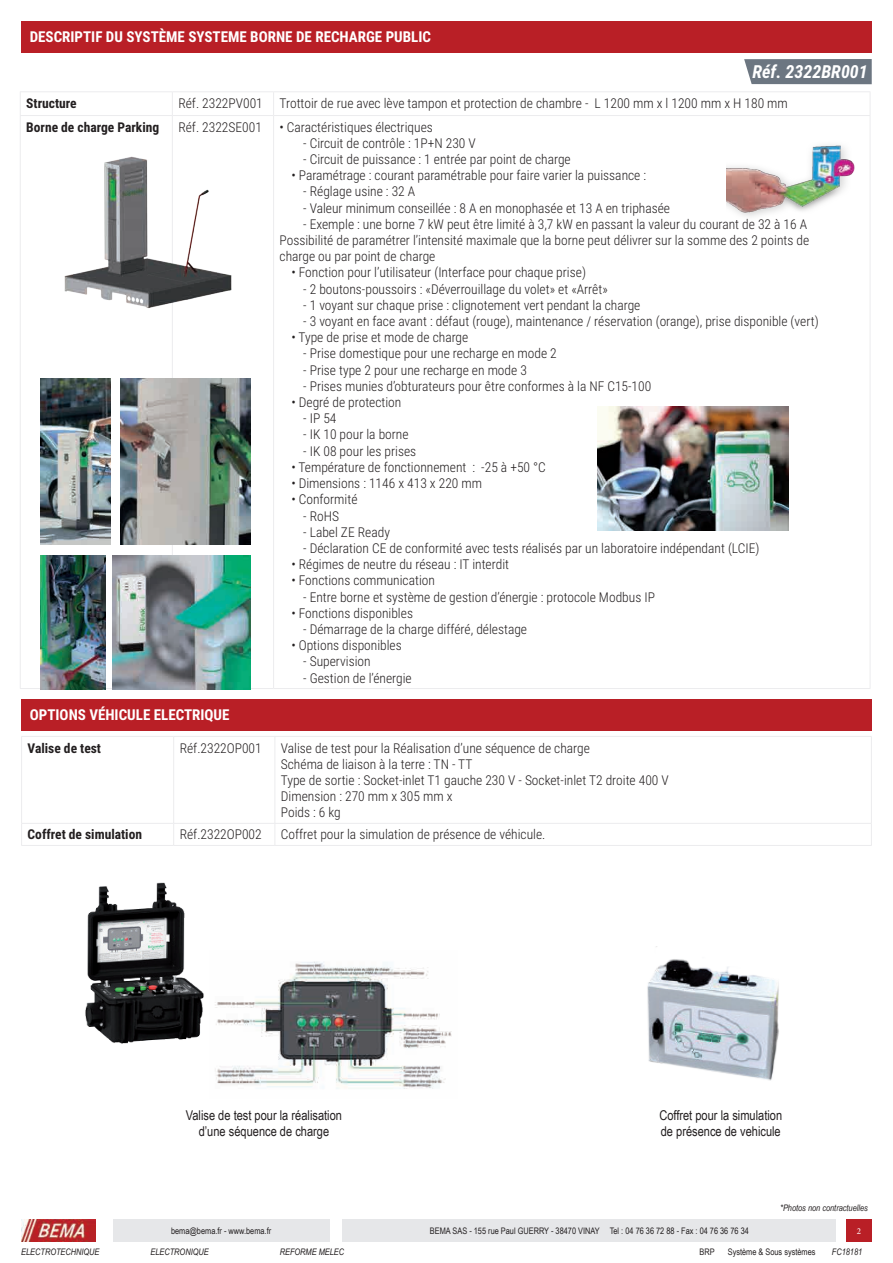
<style>
.page{position:relative;width:893px;height:1263px;background:#fff}
.page>*{position:absolute;margin:0;border:0;box-sizing:border-box;transform-origin:0 0}
.t1{font:italic 700 18px "Roboto Condensed";color:#fff}
.t2{font:700 15px "Roboto Condensed";color:#fff}
.t3{font:300 13.5px/16.2px "Roboto Condensed";color:#231f20}
.t4{font:13.5px/16.2px "Arial Narrow";color:#231f20}
.t5{font:700 13.5px "Roboto Condensed";color:#231f20}
.t6{font:9px "Arial Narrow";color:#231f20}
.t7{font:italic 9px "Arial Narrow";color:#231f20}
.t8{font:9px "Minion Pro";color:#fff}
</style>
<div class="page">
<img style="left:21px;top:1219px;width:75px;height:23px">
<div style="left:343px;top:1219px;width:493px;height:23px;background:#e6e7e9"></div>
<div style="left:113px;top:1219px;width:216px;height:23px;background:#e6e7e9"></div>
<div style="left:846px;top:1219px;width:26px;height:23px;background:#b91f26"></div>
<div style="left:21px;top:21px;width:851px;height:32px;background:#b91f26"></div>
<svg style="left:744px;top:59px;width:128px;height:25px;background:#717a85"></svg>
<hr style="left:20px;top:91px;width:152px;height:1px;background:#ececee">
<svg style="left:20px;top:92px;width:1px;height:23px"></svg>
<hr style="left:172px;top:91px;width:102px;height:1px;background:#ececee">
<svg style="left:172px;top:92px;width:1px;height:23px"></svg>
<hr style="left:274px;top:91px;width:596px;height:1px;background:#ececee">
<svg style="left:273px;top:92px;width:1px;height:23px"></svg>
<svg style="left:870px;top:92px;width:1px;height:23px"></svg>
<hr style="left:20px;top:115px;width:152px;height:1px;background:#ececee">
<hr style="left:20px;top:116px;width:1px;height:572px;background:#ececee">
<hr style="left:172px;top:115px;width:102px;height:1px;background:#ececee">
<hr style="left:172px;top:116px;width:1px;height:572px;background:#ececee">
<hr style="left:274px;top:115px;width:596px;height:1px;background:#ececee">
<hr style="left:273px;top:116px;width:1px;height:572px;background:#ececee">
<hr style="left:870px;top:116px;width:1px;height:572px;background:#ececee">
<hr style="left:20px;top:688px;width:152px;height:1px;background:#ececee">
<hr style="left:172px;top:688px;width:102px;height:1px;background:#ececee">
<hr style="left:274px;top:688px;width:596px;height:1px;background:#ececee">
<img style="left:113px;top:556px;width:138px;height:134px">
<img style="left:41px;top:556px;width:64px;height:134px">
<img style="left:41px;top:379px;width:70px;height:165px">
<img style="left:121px;top:379px;width:130px;height:165px">
<img style="left:64px;top:156px;width:168px;height:152px">
<img style="left:597px;top:406px;width:192px;height:124px">
<img style="left:727px;top:145px;width:128px;height:72px">
<img style="left:647px;top:946px;width:132px;height:135px">
<img style="left:215px;top:961px;width:237px;height:128px">
<img style="left:85px;top:882px;width:145px;height:162px">
<hr style="left:21px;top:736px;width:153px;height:1px;background:#ececee">
<hr style="left:21px;top:737px;width:1px;height:86px;background:#ececee">
<hr style="left:174px;top:736px;width:101px;height:1px;background:#ececee">
<hr style="left:173px;top:737px;width:1px;height:86px;background:#ececee">
<hr style="left:275px;top:736px;width:597px;height:1px;background:#ececee">
<hr style="left:274px;top:737px;width:1px;height:86px;background:#ececee">
<hr style="left:871px;top:737px;width:1px;height:86px;background:#ececee">
<hr style="left:21px;top:823px;width:153px;height:1px;background:#ececee">
<svg style="left:21px;top:824px;width:1px;height:21px"></svg>
<hr style="left:174px;top:823px;width:101px;height:1px;background:#ececee">
<svg style="left:173px;top:824px;width:1px;height:21px"></svg>
<hr style="left:275px;top:823px;width:597px;height:1px;background:#ececee">
<svg style="left:274px;top:824px;width:1px;height:21px"></svg>
<svg style="left:871px;top:824px;width:1px;height:21px"></svg>
<hr style="left:21px;top:845px;width:153px;height:1px;background:#ececee">
<hr style="left:174px;top:845px;width:101px;height:1px;background:#ececee">
<hr style="left:275px;top:845px;width:597px;height:1px;background:#ececee">
<div style="left:21px;top:699px;width:851px;height:32px;background:#b91f26"></div>
<p class="t2" style="left:30px;top:26px;width:403px">DESCRIPTIF DU SYSTÈME SYSTEME BORNE DE RECHARGE PUBLIC</p>
<h1 class="t1" style="left:752px;top:59px;width:117px">Réf. 2322BR001</h1>
<p class="t5" style="left:26px;top:94px;width:52px">Structure</p>
<p class="t3" style="left:178px;top:95px;width:611px">Réf. 2322PV001 Trottoir de rue avec lève tampon et protection de chambre - L 1200 mm x l 1200 mm x H 180 mm</p>
<p class="t5" style="left:26px;top:117px;width:134px">Borne de charge Parking</p>
<p class="t3" style="left:178px;top:118px;width:85px">Réf. 2322SE001</p>
<p class="t3" style="left:280px;top:118px;width:155px">• Caractéristiques électriques</p>
<p class="t3" style="left:303px;top:134px;width:174px">- Circuit de contrôle : 1P+N 230 V</p>
<p class="t3" style="left:303px;top:151px;width:269px">- Circuit de puissance : 1 entrée par point de charge</p>
<p class="t3" style="left:291px;top:167px;width:356px">• Paramétrage : courant paramétrable pour faire varier la puissance :</p>
<p class="t3" style="left:303px;top:183px;width:114px">- Réglage usine : 32 A</p>
<p class="t3" style="left:303px;top:199px;width:368px">- Valeur minimum conseillée : 8 A en monophasée et 13 A en triphasée</p>
<p class="t3" style="left:280px;top:215px;width:531px;text-indent:24px">- Exemple : une borne 7 kW peut être limité à 3,7 kW en passant la valeur du courant de 32 à 16 A<br>Possibilité de paramétrer l’intensité maximale que la borne peut délivrer sur la somme des 2 points de charge ou par point de charge</p>
<p class="t3" style="left:291px;top:264px;width:296px">• Fonction pour l’utilisateur (Interface pour chaque prise)</p>
<p class="t3" style="left:303px;top:280px;width:306px">- 2 boutons-poussoirs : «Déverrouillage du volet» et «Arrêt»</p>
<p class="t3" style="left:303px;top:296px;width:339px">- 1 voyant sur chaque prise : clignotement vert pendant la charge</p>
<p class="t3" style="left:303px;top:313px;width:517px">- 3 voyant en face avant : défaut (rouge), maintenance / réservation (orange), prise disponible (vert)</p>
<p class="t3" style="left:291px;top:329px;width:178px">• Type de prise et mode de charge</p>
<p class="t3" style="left:303px;top:345px;width:255px">- Prise domestique pour une recharge en mode 2</p>
<p class="t3" style="left:303px;top:361px;width:225px">- Prise type 2 pour une recharge en mode 3</p>
<p class="t3" style="left:303px;top:377px;width:350px">- Prises munies d’obturateurs pour être conformes à la NF C15-100</p>
<p class="t3" style="left:291px;top:394px;width:112px">• Degré de protection</p>
<p class="t3" style="left:303px;top:410px;width:35px">- IP 54</p>
<p class="t3" style="left:303px;top:426px;width:107px">- IK 10 pour la borne</p>
<p class="t3" style="left:303px;top:442px;width:114px">- IK 08 pour les prises</p>
<p class="t3" style="left:291px;top:458px;width:256px">• Température de fonctionnement : -25 à +50 °C</p>
<p class="t3" style="left:291px;top:475px;width:192px">• Dimensions : 1146 x 413 x 220 mm</p>
<p class="t3" style="left:291px;top:491px;width:68px">• Conformité</p>
<p class="t3" style="left:303px;top:507px;width:37px">- RoHS</p>
<p class="t3" style="left:303px;top:523px;width:88px">- Label ZE Ready</p>
<p class="t3" style="left:303px;top:539px;width:458px">- Déclaration CE de conformité avec tests réalisés par un laboratoire indépendant (LCIE)</p>
<p class="t3" style="left:291px;top:556px;width:219px">• Régimes de neutre du réseau : IT interdit</p>
<p class="t3" style="left:291px;top:572px;width:145px">• Fonctions communication</p>
<p class="t3" style="left:303px;top:588px;width:353px">- Entre borne et système de gestion d’énergie : protocole Modbus IP</p>
<p class="t3" style="left:291px;top:604px;width:123px">• Fonctions disponibles</p>
<p class="t3" style="left:303px;top:620px;width:225px">- Démarrage de la charge différé, délestage</p>
<p class="t3" style="left:291px;top:637px;width:112px">• Options disponibles</p>
<p class="t3" style="left:303px;top:653px;width:69px">- Supervision</p>
<p class="t3" style="left:303px;top:669px;width:110px">- Gestion de l’énergie</p>
<p class="t2" style="left:30px;top:704px;width:201px">OPTIONS VÉHICULE ELECTRIQUE</p>
<p class="t5" style="left:28px;top:738px;width:75px">Valise de test</p>
<p class="t3" style="left:180px;top:739px;width:84px">Réf.2322OP001</p>
<p class="t3" style="left:281px;top:739px;width:389px">Valise de test pour la Réalisation d’une séquence de charge<br>Schéma de liaison à la terre : TN - TT<br>Type de sortie : Socket-inlet T1 gauche 230 V - Socket-inlet T2 droite 400 V Dimension : 270 mm x 305 mm x<br>Poids : 6 kg</p>
<p class="t5" style="left:28px;top:825px;width:116px">Coffret de simulation</p>
<p class="t3" style="left:180px;top:826px;width:84px">Réf.2322OP002</p>
<p class="t3" style="left:281px;top:826px;width:266px">Coffret pour la simulation de présence de véhicule.</p>
<p class="t4" style="left:186px;top:1106px;width:158px;text-align:center">Valise de test pour la réalisation d’une séquence de charge</p>
<p class="t4" style="left:659px;top:1106px;width:124px">Coffret pour la simulation de présence de vehicule</p>
<p class="t7" style="left:780px;top:1201px;width:89px">*Photos non contractuelles</p>
<p class="t6" style="left:171px;top:1224px;width:102px">bema@bema.fr - www.bema.fr</p>
<p class="t6" style="left:430px;top:1224px;width:320px">BEMA SAS - 155 rue Paul GUERRY - 38470 VINAY Tel : 04 76 36 72 88 - Fax : 04 76 36 76 34</p>
<p class="t8" style="left:857px;top:1225px;width:6px">2</p>
<p class="t7" style="left:21px;top:1245px;width:80px">ELECTROTECHNIQUE</p>
<p class="t7" style="left:151px;top:1245px;width:60px">ELECTRONIQUE</p>
<p class="t7" style="left:280px;top:1245px;width:66px">REFORME MELEC</p>
<p class="t6" style="left:699px;top:1245px;width:17px">BRP</p>
<p class="t6" style="left:728px;top:1245px;width:89px">Système &amp; Sous systèmes</p>
<p class="t7" style="left:832px;top:1245px;width:32px">FC18181</p>
</div>
